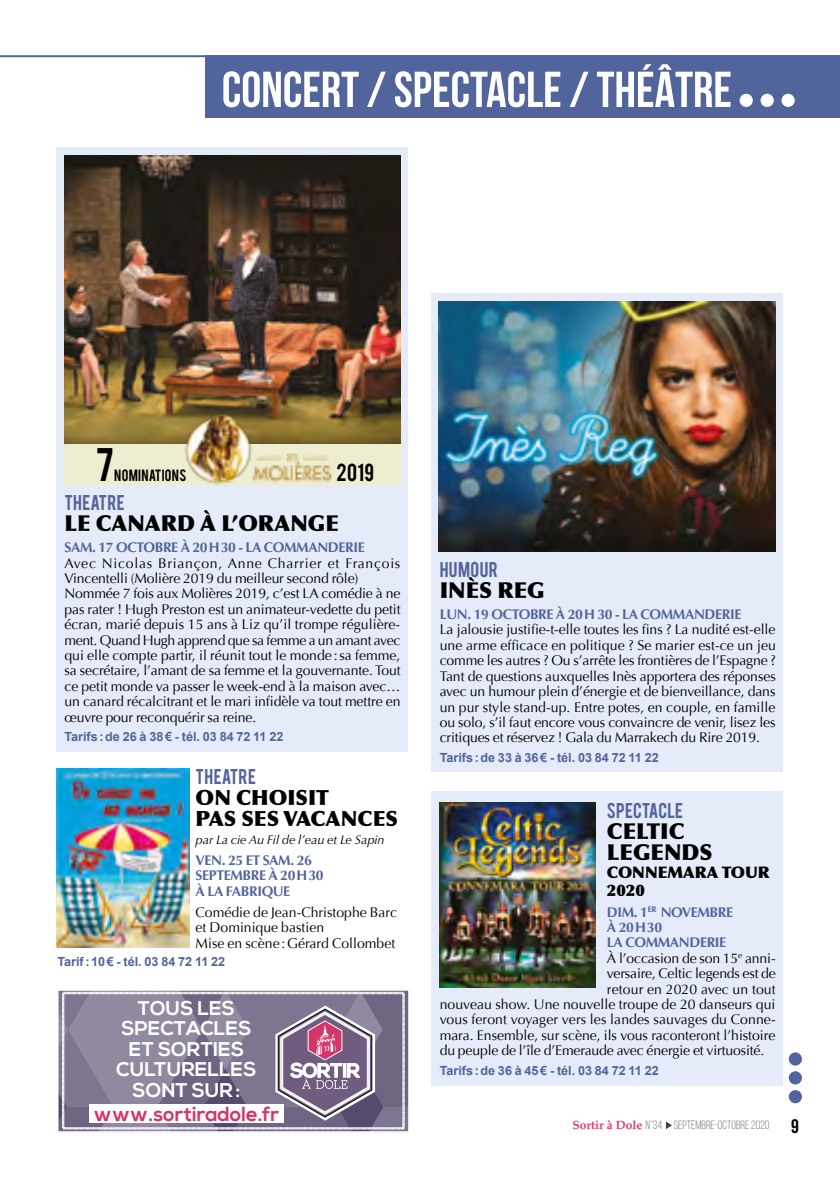
<style>
.page{position:relative;width:840px;height:1191px;background:#fff}
.page>*{position:absolute;margin:0;border:0;box-sizing:border-box;transform-origin:0 0}
.t1{font:700 50.4px "Bebas Neue";color:#fff}
.t2{font:37px "Bebas";color:#000}
.t3{font:900 22px/21px "Optima";color:#000}
.t4{font:900 21px/21px "Optima";color:#000}
.t5{font:700 20.4px "Nexa";color:#d43567}
.t6{font:700 19.8px/20.6px "Nexa";color:#fff;text-align:center}
.t7{font:19.2px "Bebas";color:#000}
.t8{font:16.8px "Bebas";letter-spacing:.015em;color:#51649c}
.t9{font:900 16px/18px "Optima";color:#000}
.t10{font:14px/15.4px "Optima";letter-spacing:-.005em;color:#000}
.t11{font:700 14px/15.4px "Optima";letter-spacing:-.025em;color:#51649c}
.t12{font:12.8px "Bebas";letter-spacing:.025em;color:#000}
.t13{font:700 12.6px "Arial";color:#51649c}
.t14{font:italic 12.6px "Optima";color:#000}
.t15{font:12px "Bebas Neue";color:#7c7b7b}
.s1{font-family:"Palatino";font-weight:700;color:#e13b6f}
.s2{font-weight:700;font-size:19.6px;color:#000}
</style>
<div class="page">
<div style="left:788px;top:1090px;width:13px;height:13px;background:#51649c;border-radius:50%"></div>
<div style="left:788px;top:1071px;width:13px;height:13px;background:#51649c;border-radius:50%"></div>
<div style="left:788px;top:1052px;width:13px;height:13px;background:#51649c;border-radius:50%"></div>
<svg style="left:666px;top:1121px;width:5px;height:8px"></svg>
<div style="left:205px;top:55px;width:634px;height:63px;background:#51649c"></div>
<div style="left:739px;top:94px;width:13px;height:13px;background:#fff;border-radius:50%"></div>
<div style="left:760px;top:94px;width:13px;height:13px;background:#fff;border-radius:50%"></div>
<div style="left:781px;top:94px;width:13px;height:13px;background:#fff;border-radius:50%"></div>
<hr style="left:0;top:55px;width:839px;height:2px;background:#51649c">
<div style="left:431px;top:293px;width:351px;height:478px;background:#e5ebf8"></div>
<img style="left:438px;top:302px;width:337px;height:250px">
<div style="left:431px;top:791px;width:351px;height:294px;background:#e5ebf8"></div>
<img style="left:439px;top:802px;width:156px;height:185px">
<div style="left:56px;top:147px;width:352px;height:604px;background:#e5ebf8"></div>
<img style="left:64px;top:156px;width:336px;height:288px">
<div style="left:64px;top:444px;width:336px;height:41px;background:#eeedcf"></div>
<img style="left:181px;top:410px;width:76px;height:75px">
<img style="left:225px;top:453px;width:107px;height:32px">
<img style="left:57px;top:768px;width:133px;height:179px">
<svg style="left:58px;top:990px;width:350px;height:142px;background:#8c8199"></svg>
<div style="left:89px;top:1104px;width:194px;height:19px;background:#fff"></div>
<h1 class="t1" style="left:222px;top:62px;width:511px">CONCERT / SPECTACLE / THÉÂTRE</h1>
<h2 class="t2" style="left:96px;top:437px;width:20px">7</h2>
<p class="t12" style="left:114px;top:466px;width:73px">NOMINATIONS</p>
<h3 class="t7" style="left:336px;top:458px;width:39px">2019</h3>
<p class="t8" style="left:64px;top:490px;width:62px">THEATRE</p>
<h3 class="t3" style="left:64px;top:513px;width:276px">LE CANARD À L’ORANGE</h3>
<p class="t11" style="left:64px;top:540px;width:301px">SAM. 17 OCTOBRE À 20H30 - LA COMMANDERIE</p>
<p class="t10" style="left:64px;top:555px;width:337px">Avec Nicolas Briançon, Anne Charrier et François Vincentelli (Molière 2019 du meilleur second rôle)<br>Nommée 7 fois aux Molières 2019, c’est LA comédie à ne pas rater ! Hugh Preston est un animateur-vedette du petit écran, marié depuis 15 ans à Liz qu’il trompe régulière&shy;ment. Quand Hugh apprend que sa femme a un amant avec qui elle compte partir, il réunit tout le monde :sa femme, sa secrétaire, l’amant de sa femme et la gouvernante. Tout ce petit monde va passer le week-end à la maison avec… un canard récalcitrant et le mari infidèle va tout mettre en œuvre pour reconquérir sa reine.</p>
<p class="t13" style="left:64px;top:728px;width:220px">Tarifs:de 26 à 38€ - tél. 03 84 72 11 22</p>
<p class="t8" style="left:195px;top:764px;width:62px">THEATRE</p>
<h3 class="t4" style="left:195px;top:787px;width:204px">ON CHOISIT<br>PAS SES VACANCES</h3>
<p class="t14" style="left:195px;top:832px;width:190px">par La cie Au Fil de l’eau et Le Sapin</p>
<p class="t11" style="left:195px;top:852px;width:129px">VEN. 25 ET SAM. 26<br>SEPTEMBRE À 20H30<br>À LA FABRIQUE</p>
<p class="t10" style="left:195px;top:904px;width:203px">Comédie de Jean-Christophe Barc et Dominique bastien<br>Mise en scène :Gérard Collombet</p>
<p class="t13" style="left:57px;top:952px;width:169px">Tarif:10€ - tél. 03 84 72 11 22</p>
<h3 class="t6" style="left:116px;top:998px;width:142px">TOUS LES<br>SPECTACLES<br>ET SORTIES<br>CULTURELLES<br>SONT SUR:</h3>
<h3 class="t5" style="left:94px;top:1102px;width:187px">www.sortiradole.fr</h3>
<p class="t8" style="left:439px;top:557px;width:60px">HUMOUR</p>
<h3 class="t3" style="left:439px;top:580px;width:107px">INÈS REG</h3>
<p class="t11" style="left:439px;top:607px;width:303px">LUN. 19 OCTOBRE À 20H 30 - LA COMMANDERIE</p>
<p class="t10" style="left:439px;top:622px;width:337px;text-align:justify">La jalousie justifie-t-elle toutes les fins ? La nudité est-elle une arme efficace en politique ? Se marier est-ce un jeu comme les autres ? Ou s’arrête les frontières de l’Espagne ?<br>Tant de questions auxquelles Inès apportera des réponses avec un humour plein d’énergie et de bienveillance, dans un pur style stand-up. Entre potes, en couple, en famille ou solo, s’il faut encore vous convaincre de venir, lisez les critiques et réservez ! Gala du Marrakech du Rire 2019.</p>
<p class="t13" style="left:439px;top:749px;width:220px">Tarifs:de 33 à 36€ - tél. 03 84 72 11 22</p>
<p class="t8" style="left:606px;top:798px;width:78px">SPECTACLE</p>
<h3 class="t3" style="left:606px;top:820px;width:107px">CELTIC<br>LEGENDS</h3>
<p class="t9" style="left:606px;top:863px;width:164px">CONNEMARA TOUR<br>2020</p>
<p class="t11" style="left:606px;top:904px;width:127px">DIM. 1<sup>ER</sup> NOVEMBRE</p>
<p class="t11" style="left:606px;top:919px;width:57px">À 20H30</p>
<p class="t11" style="left:606px;top:935px;width:121px">LA COMMANDERIE</p>
<p class="t10" style="left:606px;top:950px;width:170px">À l’occasion de son 15<sup>e</sup> anni-</p>
<p class="t10" style="left:606px;top:966px;width:170px">versaire, Celtic legends est de</p>
<p class="t10" style="left:606px;top:981px;width:170px">retour en 2020 avec un tout</p>
<p class="t10" style="left:439px;top:996px;width:337px">nouveau show. Une nouvelle troupe de 20 danseurs qui</p>
<p class="t10" style="left:439px;top:1012px;width:337px">vous feront voyager vers les landes sauvages du Conne-</p>
<p class="t10" style="left:439px;top:1027px;width:337px">mara. Ensemble, sur scène, ils vous raconteront l’histoire</p>
<p class="t10" style="left:439px;top:1043px;width:326px">du peuple de l’île d’Emeraude avec énergie et virtuosité.</p>
<p class="t13" style="left:439px;top:1062px;width:220px">Tarifs:de 36 à 45€ - tél. 03 84 72 11 22</p>
<p class="t15" style="left:572px;top:1118px;width:228px"><span class="s1">Sortir à Dole</span> N°34 SEPTEMBRE-OCTOBRE 2020 <span class="s2">9</span></p>
</div>
